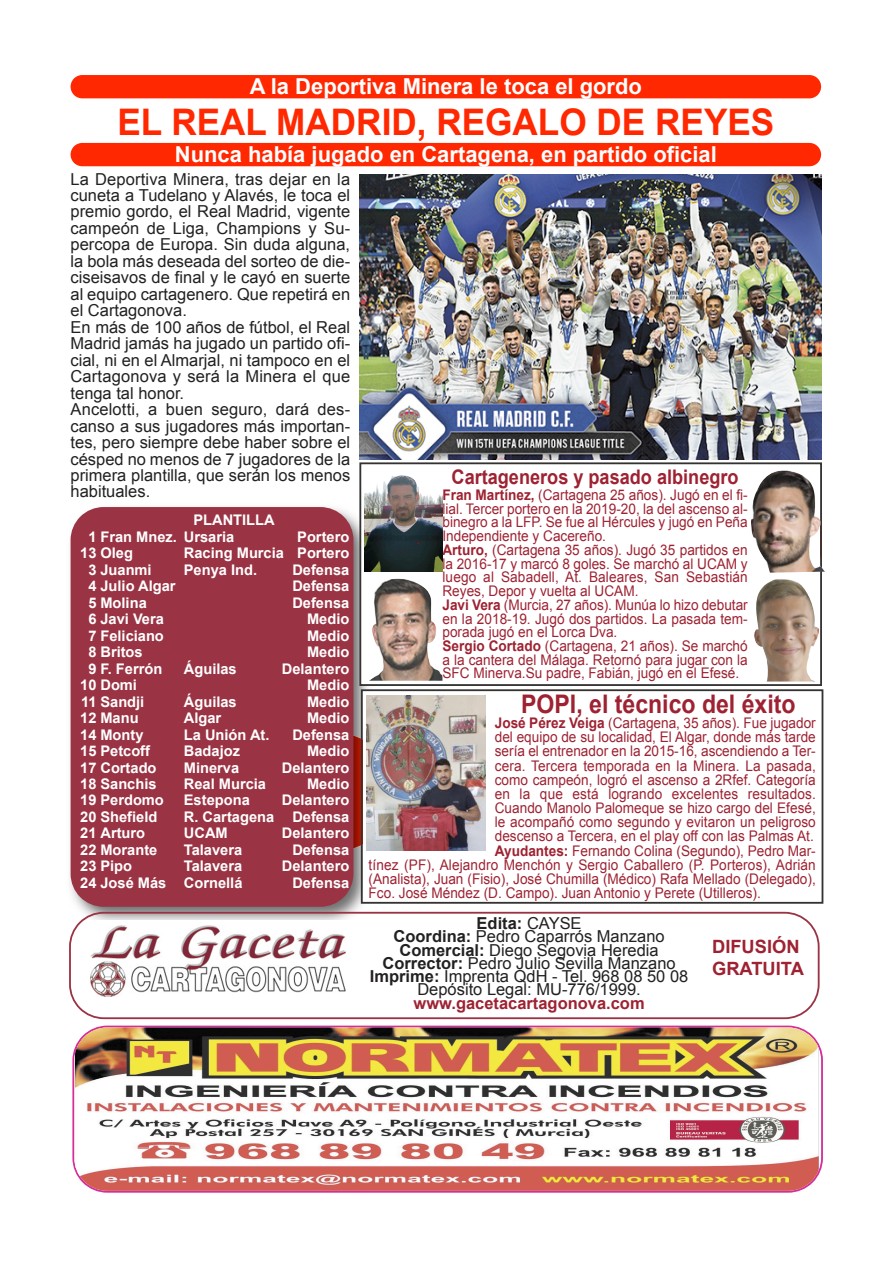
<style>
.page{position:relative;width:893px;height:1263px;background:#fff}
.page>*{position:absolute;margin:0;border:0;box-sizing:border-box;transform-origin:0 0}
.t1{font:700 36.6px "Arial";color:#ff2800;scale:.96 1}
.t2{font:700 25.65px "Arial";color:#9e2232;scale:.9 1}
.t3{font:700 21.9px "Arial";color:#fff}
.t4{font:700 20.1px "Arial";color:#9e2232;scale:.9 1}
.t5{font:700 18.3px/21.9px "Arial";color:#9e2232}
.t6{font:16.5px/16.5px "Arial";color:#232021}
.t7{font:700 16.5px "Arial";color:#9e2232}
.t8{font:14.7px/13.8px "Arial";color:#9e2232;scale:.93 1}
.t9{font:700 14.7px/16.5px "Arial";color:#fff}
.s1{font-weight:700}
</style>
<div class="page">
<div style="left:71px;top:75px;width:750px;height:23px;background:#ff2800"></div>
<img style="left:70px;top:517px;width:307px;height:395px">
<img style="left:353px;top:735px;width:8px;height:114px">
<div style="left:71px;top:507px;width:282px;height:400px;background:#9a3444"></div>
<div style="left:362px;top:691px;width:459px;height:211px;background:#fff"></div>
<div style="left:361px;top:689px;width:462px;height:215px;border:2px solid #343332"></div>
<img style="left:366px;top:695px;width:119px;height:156px">
<img style="left:359px;top:174px;width:462px;height:285px">
<div style="left:361px;top:464px;width:459px;height:220px;background:#fff"></div>
<div style="left:359px;top:462px;width:463px;height:224px;border:2px solid #343332"></div>
<img style="left:364px;top:475px;width:78px;height:29px">
<img style="left:751px;top:469px;width:74px;height:104px">
<img style="left:369px;top:578px;width:73px;height:103px">
<img style="left:754px;top:578px;width:66px;height:104px">
<div style="left:71px;top:143px;width:750px;height:23px;background:#ff2800"></div>
<svg style="left:69px;top:912px;width:750px;height:107px"></svg>
<div style="left:86px;top:920px;width:274px;height:88px;background:#fff"></div>
<img style="left:91px;top:925px;width:254px;height:71px">
<svg style="left:72px;top:1026px;width:750px;height:167px"></svg>
<img style="left:74px;top:1027px;width:744px;height:164px">
<h3 class="t3" style="left:250px;top:74px;width:394px">A la Deportiva Minera le toca el gordo</h3>
<h1 class="t1" style="left:117px;top:101px;width:685px">EL REAL MADRID, REGALO DE REYES</h1>
<h3 class="t3" style="left:175px;top:142px;width:543px">Nunca había jugado en Cartagena, en partido oficial</h3>
<p class="t6" style="left:71px;top:171px;width:281px">La Deportiva Minera, tras dejar en la cuneta a Tudelano y Alavés, le toca el premio gordo, el Real Madrid, vigente campeón de Liga, Champions y Su&shy;percopa de Europa. Sin duda alguna, la bola más deseada del sorteo de die&shy;ciseisavos de final y le cayó en suerte al equipo cartagenero. Que repetirá en el Cartagonova.<br>En más de 100 años de fútbol, el Real Madrid jamás ha jugado un partido ofi&shy;cial, ni en el Almarjal, ni tampoco en el Cartagonova y será la Minera el que tenga tal honor.<br>Ancelotti, a buen seguro, dará des&shy;canso a sus jugadores más importan&shy;tes, pero siempre debe haber sobre el césped no menos de 7 jugadores de la primera plantilla, que serán los menos habituales.</p>
<p class="t9" style="left:88px;top:512px;width:188px;text-indent:105px">PLANTILLA<br>1 Fran Mnez. Ursaria</p>
<p class="t9" style="left:297px;top:529px;width:54px">Portero</p>
<p class="t9" style="left:80px;top:545px;width:54px">13 Oleg</p>
<p class="t9" style="left:184px;top:545px;width:167px">Racing Murcia Portero</p>
<p class="t9" style="left:88px;top:562px;width:65px">3 Juanmi</p>
<p class="t9" style="left:184px;top:562px;width:75px">Penya Ind.</p>
<p class="t9" style="left:292px;top:562px;width:58px">Defensa</p>
<p class="t9" style="left:88px;top:578px;width:89px">4 Julio Algar</p>
<p class="t9" style="left:292px;top:578px;width:58px">Defensa</p>
<p class="t9" style="left:88px;top:594px;width:60px">5 Molina</p>
<p class="t9" style="left:292px;top:594px;width:58px">Defensa</p>
<p class="t9" style="left:88px;top:611px;width:77px">6 Javi Vera</p>
<p class="t9" style="left:307px;top:611px;width:44px">Medio</p>
<p class="t9" style="left:88px;top:627px;width:77px">7 Feliciano</p>
<p class="t9" style="left:307px;top:627px;width:44px">Medio</p>
<p class="t9" style="left:88px;top:644px;width:56px">8 Britos</p>
<p class="t9" style="left:307px;top:644px;width:44px">Medio</p>
<p class="t9" style="left:88px;top:660px;width:75px">9 F. Ferrón</p>
<p class="t9" style="left:184px;top:660px;width:54px">Águilas</p>
<p class="t9" style="left:282px;top:660px;width:69px">Delantero</p>
<p class="t9" style="left:80px;top:677px;width:58px">10 Domi</p>
<p class="t9" style="left:307px;top:677px;width:44px">Medio</p>
<p class="t9" style="left:81px;top:693px;width:65px">11 Sandji</p>
<p class="t9" style="left:184px;top:693px;width:54px">Águilas</p>
<p class="t9" style="left:307px;top:693px;width:44px">Medio</p>
<p class="t9" style="left:80px;top:710px;width:60px">12 Manu</p>
<p class="t9" style="left:184px;top:710px;width:39px">Algar</p>
<p class="t9" style="left:307px;top:710px;width:44px">Medio</p>
<p class="t9" style="left:80px;top:726px;width:65px">14 Monty</p>
<p class="t9" style="left:184px;top:726px;width:87px">La Unión At.</p>
<p class="t9" style="left:292px;top:726px;width:58px">Defensa</p>
<p class="t9" style="left:80px;top:743px;width:71px">15 Petcoff</p>
<p class="t9" style="left:184px;top:743px;width:58px">Badajoz</p>
<p class="t9" style="left:307px;top:743px;width:44px">Medio</p>
<p class="t9" style="left:80px;top:759px;width:78px">17 Cortado</p>
<p class="t9" style="left:184px;top:759px;width:57px">Minerva</p>
<p class="t9" style="left:282px;top:759px;width:69px">Delantero</p>
<p class="t9" style="left:80px;top:776px;width:78px">18 Sanchis</p>
<p class="t9" style="left:184px;top:776px;width:84px">Real Murcia</p>
<p class="t9" style="left:307px;top:776px;width:44px">Medio</p>
<p class="t9" style="left:80px;top:792px;width:85px">19 Perdomo</p>
<p class="t9" style="left:184px;top:792px;width:67px">Estepona</p>
<p class="t9" style="left:282px;top:792px;width:69px">Delantero</p>
<p class="t9" style="left:80px;top:809px;width:79px">20 Shefield</p>
<p class="t9" style="left:184px;top:809px;width:167px">R. Cartagena Defensa</p>
<p class="t9" style="left:80px;top:825px;width:66px">21 Arturo</p>
<p class="t9" style="left:184px;top:825px;width:45px">UCAM</p>
<p class="t9" style="left:282px;top:825px;width:69px">Delantero</p>
<p class="t9" style="left:80px;top:842px;width:79px">22 Morante</p>
<p class="t9" style="left:184px;top:842px;width:60px">Talavera</p>
<p class="t9" style="left:292px;top:842px;width:58px">Defensa</p>
<p class="t9" style="left:80px;top:858px;width:53px">23 Pipo</p>
<p class="t9" style="left:184px;top:858px;width:60px">Talavera</p>
<p class="t9" style="left:282px;top:858px;width:69px">Delantero</p>
<p class="t9" style="left:80px;top:874px;width:164px">24 José Más Cornellá</p>
<p class="t9" style="left:292px;top:874px;width:58px">Defensa</p>
<h3 class="t4" style="left:451px;top:466px;width:320px">Cartageneros y pasado albinegro</h3>
<p class="t8" style="left:442px;top:488px;width:330px"><span class="s1">Fran Martínez,</span> (Cartagena 25 años). Jugó en el fi&shy;lial. Tercer portero en la 2019-20, la del ascenso al&shy;binegro a la LFP. Se fue al Hércules y jugó en Peña Independiente y Cacereño.<br><span class="s1">Arturo,</span> (Cartagena 35 años). Jugó 35 partidos en la 2016-17 y marcó 8 goles. Se marchó al UCAM y luego al Sabadell, At. Baleares, San Sebastián Reyes, Depor y vuelta al UCAM.<br><span class="s1">Javi Vera</span> (Murcia, 27 años). Munúa lo hizo debutar en la 2018-19. Jugó dos partidos. La pasada tem&shy;porada jugó en el Lorca Dva.<br><span class="s1">Sergio Cortado</span> (Cartagena, 21 años). Se marchó a la cantera del Málaga. Retornó para jugar con la SFC Minerva.Su padre, Fabián, jugó en el Efesé.</p>
<h2 class="t2" style="left:521px;top:690px;width:306px">POPI, el técnico del éxito</h2>
<p class="t8" style="left:495px;top:716px;width:347px"><span class="s1">José Pérez Veiga</span> (Cartagena, 35 años). Fue jugador</p>
<p class="t8" style="left:495px;top:730px;width:347px">del equipo de su localidad, El Algar, donde más tarde</p>
<p class="t8" style="left:495px;top:744px;width:347px">sería el entrenador en la 2015-16, ascendiendo a Ter-</p>
<p class="t8" style="left:495px;top:759px;width:347px">cera. Tercera temporada en la Minera. La pasada,</p>
<p class="t8" style="left:495px;top:773px;width:347px">como campeón, logró el ascenso a 2Rfef. Categoría</p>
<p class="t8" style="left:495px;top:787px;width:347px">en la que está logrando excelentes resultados.</p>
<p class="t8" style="left:495px;top:801px;width:347px">Cuando Manolo Palomeque se hizo cargo del Efesé,</p>
<p class="t8" style="left:495px;top:815px;width:347px">le acompañó como segundo y evitaron un peligroso</p>
<p class="t8" style="left:495px;top:829px;width:344px">descenso a Tercera, en el play off con las Palmas At.</p>
<p class="t8" style="left:495px;top:844px;width:347px"><span class="s1">Ayudantes:</span> Fernando Colina (Segundo), Pedro Mar-</p>
<p class="t8" style="left:368px;top:858px;width:482px">tínez (PF), Alejandro Menchón y Sergio Caballero (P. Porteros), Adrián</p>
<p class="t8" style="left:368px;top:872px;width:482px">(Analista), Juan (Fisio), José Chumilla (Médico) Rafa Mellado (Delegado),</p>
<p class="t8" style="left:368px;top:886px;width:423px">Fco. José Méndez (D. Campo). Juan Antonio y Perete (Utilleros).</p>
<p class="t6" style="left:370px;top:917px;width:320px;line-height:13.2px;text-align:center"><span class="s1">Edita:</span> CAYSE<br><span class="s1">Coordina:</span> Pedro Caparrós Manzano<br><span class="s1">Comercial:</span> Diego Segovia Heredia<br><span class="s1">Corrector:</span> Pedro Julio Sevilla Manzano<br><span class="s1">Imprime:</span> Imprenta QdH - Tel. 968 08 50 08<br>Depósito Legal: MU-776/1999.</p>
<p class="t7" style="left:413px;top:994px;width:232px">www.gacetacartagonova.com</p>
<p class="t5" style="left:712px;top:936px;width:93px">DIFUSIÓN<br>GRATUITA</p>
</div>
